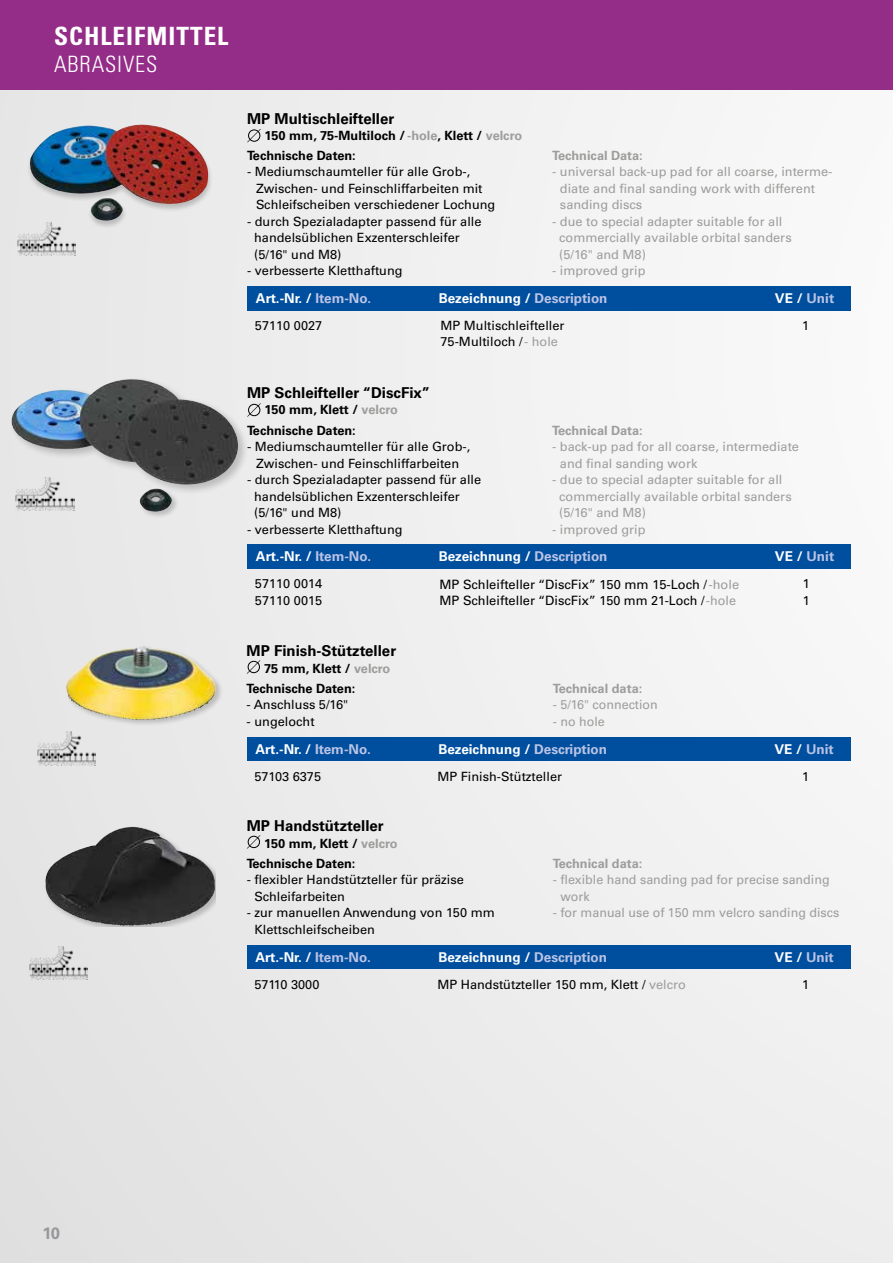
<style>
.page{position:relative;width:893px;height:1263px;background:#eee}
.page>*{position:absolute;margin:0;border:0;box-sizing:border-box;transform-origin:0 0}
.t1{font:25.2px "Univers LTCYR 67 Bold Cond";letter-spacing:.04em;color:#fff}
.t2{font:22.5px "Univers LTCYR 47 Light Cond";letter-spacing:.04em;color:#fff}
.t3{font:700 16.5px "Univers LT Pro 65";color:#97989a}
.t4{font:700 15px "Univers LT Pro 65";color:#000}
.t5{font:700 13.5px "Univers LT Pro 65";color:#fff}
.t6{font:700 13.5px "Univers LT Pro 65";color:#bcc4e5}
.t7{font:12.9px/16.6px "Univers LT Pro 55 Roman";color:#000}
.t8{font:12.75px/16.5px "Univers LT Pro 55 Roman";color:#000}
.t9{font:12.75px/16.5px "Univers LT Pro 55 Roman";color:#9d9d9c}
.t10{font:700 12.75px "Univers LT Pro 65";color:#000}
.t11{font:700 12.75px "Univers LT Pro 65";color:#9d9d9c}
.s1{color:#9d9d9c}
.s2{color:#bcc4e5}
.s3{color:#fff}
</style>
<div class="page">
<div style="left:0;top:0;width:893px;height:89px;background:#942d87"></div>
<svg style="left:247px;top:129px;width:14px;height:14px"></svg>
<div style="left:247px;top:286px;width:603px;height:24px;background:#004f9f"></div>
<img style="left:17px;top:229px;width:58px;height:27px">
<div style="left:27px;top:124px;width:187px;height:105px;background:#000;opacity:.2"></div>
<img style="left:30px;top:125px;width:178px;height:96px">
<svg style="left:249px;top:403px;width:12px;height:14px"></svg>
<div style="left:247px;top:545px;width:603px;height:24px;background:#004f9f"></div>
<img style="left:16px;top:495px;width:58px;height:15px">
<div style="left:138px;top:487px;width:41px;height:32px;background:#000;opacity:.2"></div>
<img style="left:139px;top:495px;width:34px;height:17px">
<div style="left:9px;top:377px;width:240px;height:118px;background:#000;opacity:.2"></div>
<img style="left:110px;top:379px;width:22px;height:4px">
<svg style="left:246px;top:835px;width:15px;height:14px"></svg>
<div style="left:247px;top:945px;width:603px;height:24px;background:#004f9f"></div>
<div style="left:46px;top:826px;width:169px;height:101px;background:#000;opacity:.2"></div>
<img style="left:117px;top:826px;width:16px;height:4px">
<img style="left:29px;top:945px;width:58px;height:34px">
<svg style="left:246px;top:660px;width:15px;height:14px"></svg>
<div style="left:247px;top:737px;width:603px;height:24px;background:#004f9f"></div>
<div style="left:64px;top:645px;width:159px;height:82px;background:#000;opacity:.2"></div>
<img style="left:66px;top:648px;width:69px;height:71px">
<img style="left:37px;top:731px;width:58px;height:34px">
<h1 class="t1" style="left:54px;top:21px;width:176px">SCHLEIFMITTEL</h1>
<h2 class="t2" style="left:54px;top:49px;width:105px">ABRASIVES</h2>
<p class="t4" style="left:247px;top:109px;width:149px">MP Multischleifteller</p>
<p class="t10" style="left:264px;top:128px;width:259px">150 mm, 75-Multiloch / <span class="s1">-hole</span>, Klett / <span class="s1">velcro</span></p>
<p class="t10" style="left:247px;top:148px;width:110px">Technische Daten:</p>
<p class="t8" style="left:256px;top:164px;width:241px;text-indent:-9px">- Mediumschaumteller für alle Grob-,<br>Zwischen- und Feinschliffarbeiten mit<br>Schleifscheiben verschiedener Lochung</p>
<p class="t8" style="left:254px;top:213px;width:229px;text-indent:-7px">- durch Spezialadapter passend für alle handelsüblichen Exzenterschleifer (5/16" und M8)</p>
<p class="t8" style="left:247px;top:263px;width:157px">- verbesserte Kletthaftung</p>
<p class="t11" style="left:552px;top:148px;width:92px">Technical Data:</p>
<p class="t9" style="left:560px;top:164px;width:274px;text-indent:-8px">- universal back-up pad for all coarse, interme&shy;diate and final sanding work with different sanding discs</p>
<p class="t9" style="left:559px;top:213px;width:234px;text-indent:-7px">- due to special adapter suitable for all commercially available orbital sanders (5/16" and M8)</p>
<p class="t9" style="left:552px;top:263px;width:95px">- improved grip</p>
<p class="t5" style="left:256px;top:290px;width:117px">Art.-Nr. / <span class="s2">Item-No.</span></p>
<p class="t5" style="left:439px;top:290px;width:170px">Bezeichnung / <span class="s2">Description</span></p>
<p class="t6" style="left:775px;top:290px;width:61px"><span class="s3">VE /</span> Unit</p>
<p class="t8" style="left:255px;top:317px;width:69px">57110 0027</p>
<p class="t8" style="left:441px;top:317px;width:126px">MP Multischleifteller<br>75-Multiloch / <span class="s1">- hole</span></p>
<p class="t8" style="left:802px;top:317px;width:9px">1</p>
<p class="t4" style="left:247px;top:384px;width:185px">MP Schleifteller “DiscFix”</p>
<p class="t10" style="left:264px;top:402px;width:135px">150 mm, Klett / <span class="s1">velcro</span></p>
<p class="t10" style="left:247px;top:423px;width:110px">Technische Daten:</p>
<p class="t8" style="left:247px;top:439px;width:225px;text-align:center">- Mediumschaumteller für alle Grob-,<br>Zwischen- und Feinschliffarbeiten</p>
<p class="t8" style="left:254px;top:472px;width:229px;text-indent:-7px">- durch Spezialadapter passend für alle handelsüblichen Exzenterschleifer (5/16" und M8)</p>
<p class="t8" style="left:247px;top:521px;width:157px">- verbesserte Kletthaftung</p>
<p class="t11" style="left:552px;top:423px;width:92px">Technical Data:</p>
<p class="t9" style="left:560px;top:439px;width:241px;text-indent:-8px">- back-up pad for all coarse, intermediate and final sanding work</p>
<p class="t9" style="left:559px;top:472px;width:234px;text-indent:-7px">- due to special adapter suitable for all commercially available orbital sanders (5/16" and M8)</p>
<p class="t9" style="left:552px;top:521px;width:95px">- improved grip</p>
<p class="t5" style="left:256px;top:549px;width:117px">Art.-Nr. / <span class="s2">Item-No.</span></p>
<p class="t5" style="left:439px;top:549px;width:170px">Bezeichnung / <span class="s2">Description</span></p>
<p class="t6" style="left:775px;top:549px;width:61px"><span class="s3">VE /</span> Unit</p>
<p class="t8" style="left:255px;top:576px;width:69px">57110 0014<br>57110 0015</p>
<p class="t7" style="left:439px;top:576px;width:301px">MP Schleifteller “DiscFix” 150 mm 15-Loch / <span class="s1">-hole<br></span>MP Schleifteller “DiscFix” 150 mm 21-Loch / <span class="s1">-hole</span></p>
<p class="t8" style="left:803px;top:576px;width:9px">1<br>1</p>
<p class="t4" style="left:247px;top:642px;width:151px">MP Finish-Stützteller</p>
<p class="t10" style="left:264px;top:661px;width:128px">75 mm, Klett / <span class="s1">velcro</span></p>
<p class="t10" style="left:247px;top:681px;width:110px">Technische Daten:</p>
<p class="t8" style="left:247px;top:696px;width:103px">- Anschluss 5/16"</p>
<p class="t8" style="left:247px;top:713px;width:69px">- ungelocht</p>
<p class="t11" style="left:553px;top:681px;width:91px">Technical data:</p>
<p class="t9" style="left:553px;top:696px;width:107px">- 5/16" connection</p>
<p class="t9" style="left:553px;top:713px;width:54px">- no hole</p>
<p class="t5" style="left:255px;top:741px;width:117px">Art.-Nr. / <span class="s2">Item-No.</span></p>
<p class="t5" style="left:438px;top:741px;width:170px">Bezeichnung / <span class="s2">Description</span></p>
<p class="t6" style="left:775px;top:741px;width:61px"><span class="s3">VE /</span> Unit</p>
<p class="t8" style="left:254px;top:768px;width:68px">57103 6375</p>
<p class="t8" style="left:437px;top:768px;width:126px">MP Finish-Stützteller</p>
<p class="t8" style="left:802px;top:768px;width:9px">1</p>
<p class="t4" style="left:247px;top:817px;width:139px">MP Handstützteller</p>
<p class="t10" style="left:264px;top:836px;width:135px">150 mm, Klett / <span class="s1">velcro</span></p>
<p class="t10" style="left:247px;top:856px;width:110px">Technische Daten:</p>
<p class="t8" style="left:254px;top:871px;width:211px;text-indent:-8px">- flexibler Handstützteller für präzise<br>Schleifarbeiten</p>
<p class="t8" style="left:254px;top:904px;width:242px;text-indent:-8px">- zur manuellen Anwendung von 150 mm<br>Klettschleifscheiben</p>
<p class="t11" style="left:553px;top:856px;width:91px">Technical data:</p>
<p class="t9" style="left:560px;top:871px;width:271px;text-indent:-8px">- flexible hand sanding pad for precise sanding work</p>
<p class="t9" style="left:553px;top:904px;width:288px">- for manual use of 150 mm velcro sanding discs</p>
<p class="t5" style="left:256px;top:949px;width:117px">Art.-Nr. / <span class="s2">Item-No.</span></p>
<p class="t5" style="left:438px;top:949px;width:170px">Bezeichnung / <span class="s2">Description</span></p>
<p class="t6" style="left:775px;top:949px;width:61px"><span class="s3">VE /</span> Unit</p>
<p class="t8" style="left:254px;top:976px;width:67px">57110 3000</p>
<p class="t8" style="left:437px;top:976px;width:250px">MP Handstützteller 150 mm, Klett / <span class="s1">velcro</span></p>
<p class="t8" style="left:802px;top:976px;width:9px">1</p>
<p class="t3" style="left:43px;top:1223px;width:19px">10</p>
</div>
